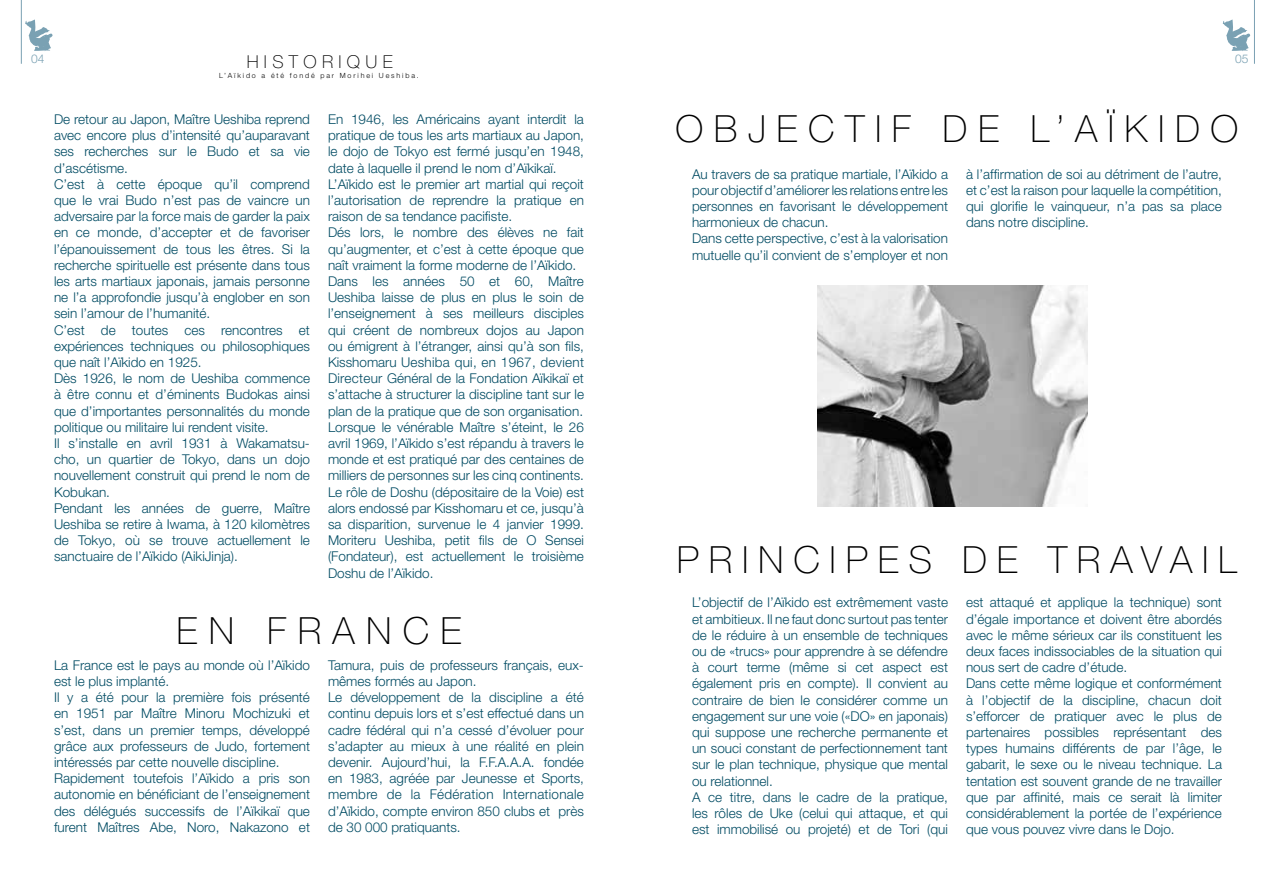
<style>
.page{position:relative;width:1276px;height:893px;background:#fff}
.page>*{position:absolute;margin:0;border:0;box-sizing:border-box;transform-origin:0 0}
.t1{font:100 37.5px "Helvetica Neue";letter-spacing:.28em;color:#000}
.t2{font:100 37.5px "Helvetica Neue";letter-spacing:.26em;color:#000}
.t3{font:100 37.5px "Helvetica Neue";letter-spacing:.3em;color:#000}
.t4{font:100 17.85px "Helvetica Neue";letter-spacing:.3em;color:#000}
.t5{font:300 13.5px/16.2px "Helvetica Neue";color:#004b63}
.t6{font:300 12px "Helvetica Neue";color:#7aa1b3}
.t7{font:300 7.2px "Helvetica Neue";letter-spacing:.26em;color:#000}
</style>
<div class="page">
<img style="left:817px;top:286px;width:271px;height:220px">
<svg style="left:1222px;top:19px;width:28px;height:32px"></svg>
<hr style="left:1254px;top:0;width:1px;height:64px;background:#7aa1b3">
<svg style="left:25px;top:19px;width:28px;height:32px"></svg>
<hr style="left:21px;top:0;width:1px;height:64px;background:#7aa1b3">
<p class="t6" style="left:31px;top:51px;width:15px">04</p>
<p class="t6" style="left:1235px;top:51px;width:15px">05</p>
<h2 class="t4" style="left:247px;top:52px;width:148px">HISTORIQUE</h2>
<p class="t7" style="left:219px;top:71px;width:201px">L’Aïkido a été fondé par Morihei Ueshiba.</p>
<p class="t5" style="left:54px;top:111px;width:257px">De retour au Japon, Maître Ueshiba reprend avec encore plus d’intensité qu’auparavant ses recherches sur le Budo et sa vie d’ascétisme.<br>C’est à cette époque qu’il comprend que le vrai Budo n’est pas de vaincre un adversaire par la force mais de garder la paix en ce monde, d’accepter et de favoriser l’épanouissement de tous les êtres. Si la recherche spirituelle est présente dans tous les arts martiaux japonais, jamais personne ne l’a approfondie jusqu’à englober en son sein l’amour de l’humanité.<br>C’est de toutes ces rencontres et expériences techniques ou philosophiques que naît l’Aïkido en 1925.<br>Dès 1926, le nom de Ueshiba commence à être connu et d’éminents Budokas ainsi que d’importantes personnalités du monde politique ou militaire lui rendent visite.<br>Il s’installe en avril 1931 à Wakamatsu&shy;cho, un quartier de Tokyo, dans un dojo nouvellement construit qui prend le nom de Kobukan.<br>Pendant les années de guerre, Maître Ueshiba se retire à Iwama, à 120 kilomètres de Tokyo, où se trouve actuellement le sanctuaire de l’Aïkido (AikiJinja).</p>
<p class="t5" style="left:328px;top:111px;width:257px">En 1946, les Américains ayant interdit la pratique de tous les arts martiaux au Japon, le dojo de Tokyo est fermé jusqu’en 1948, date à laquelle il prend le nom d’Aïkikaï.<br>L’Aïkido est le premier art martial qui reçoit l’autorisation de reprendre la pratique en raison de sa tendance pacifiste.<br>Dés lors, le nombre des élèves ne fait qu’augmenter, et c’est à cette époque que naît vraiment la forme moderne de l’Aïkido.<br>Dans les années 50 et 60, Maître Ueshiba laisse de plus en plus le soin de l’enseignement à ses meilleurs disciples qui créent de nombreux dojos au Japon ou émigrent à l’étranger, ainsi qu’à son fils, Kisshomaru Ueshiba qui, en 1967, devient Directeur Général de la Fondation Aïkikaï et s’attache à structurer la discipline tant sur le plan de la pratique que de son organisation.<br>Lorsque le vénérable Maître s’éteint, le 26 avril 1969, l’Aïkido s’est répandu à travers le monde et est pratiqué par des centaines de milliers de personnes sur les cinq continents.<br>Le rôle de Doshu (dépositaire de la Voie) est alors endossé par Kisshomaru et ce, jusqu’à sa disparition, survenue le 4 janvier 1999.<br>Moriteru Ueshiba, petit fils de O Sensei (Fondateur), est actuellement le troisième Doshu de l’Aïkido.</p>
<h1 class="t1" style="left:675px;top:108px;width:564px">OBJECTIF DE L’AÏKIDO</h1>
<p class="t5" style="left:692px;top:165px;width:257px">Au travers de sa pratique martiale, l’Aïkido a pour objectif d’améliorer les relations entre les personnes en favorisant le développement harmonieux de chacun.<br>Dans cette perspective, c’est à la valorisation mutuelle qu’il convient de s’employer et non</p>
<p class="t5" style="left:966px;top:165px;width:257px;text-align:justify">à l’affirmation de soi au détriment de l’autre, et c’est la raison pour laquelle la compétition, qui glorifie le vainqueur, n’a pas sa place dans notre discipline.</p>
<h1 class="t2" style="left:677px;top:539px;width:562px">PRINCIPES DE TRAVAIL</h1>
<p class="t5" style="left:692px;top:594px;width:257px">L’objectif de l’Aïkido est extrêmement vaste et ambitieux. Il ne faut donc surtout pas tenter de le réduire à un ensemble de techniques ou de «trucs» pour apprendre à se défendre à court terme (même si cet aspect est également pris en compte). Il convient au contraire de bien le considérer comme un engagement sur une voie («DO» en japonais) qui suppose une recherche permanente et un souci constant de perfectionnement tant sur le plan technique, physique que mental ou relationnel.<br>A ce titre, dans le cadre de la pratique, les rôles de Uke (celui qui attaque, et qui est immobilisé ou projeté) et de Tori (qui</p>
<p class="t5" style="left:966px;top:594px;width:257px">est attaqué et applique la technique) sont d’égale importance et doivent être abordés avec le même sérieux car ils constituent les deux faces indissociables de la situation qui nous sert de cadre d’étude.<br>Dans cette même logique et conformément à l’objectif de la discipline, chacun doit s’efforcer de pratiquer avec le plus de partenaires possibles représentant des types humains différents de par l’âge, le gabarit, le sexe ou le niveau technique. La tentation est souvent grande de ne travailler que par affinité, mais ce serait là limiter considérablement la portée de l’expérience que vous pouvez vivre dans le Dojo.</p>
<h1 class="t3" style="left:176px;top:610px;width:286px">EN FRANCE</h1>
<p class="t5" style="left:54px;top:657px;width:257px">La France est le pays au monde où l’Aïkido est le plus implanté.<br>Il y a été pour la première fois présenté en 1951 par Maître Minoru Mochizuki et s’est, dans un premier temps, développé grâce aux professeurs de Judo, fortement intéressés par cette nouvelle discipline.<br>Rapidement toutefois l’Aïkido a pris son autonomie en bénéficiant de l’enseignement des délégués successifs de l’Aïkikaï que furent Maîtres Abe, Noro, Nakazono et</p>
<p class="t5" style="left:328px;top:657px;width:257px">Tamura, puis de professeurs français, eux&shy;mêmes formés au Japon.<br>Le développement de la discipline a été continu depuis lors et s’est effectué dans un cadre fédéral qui n’a cessé d’évoluer pour s’adapter au mieux à une réalité en plein devenir. Aujourd’hui, la F.F.A.A.A. fondée en 1983, agréée par Jeunesse et Sports, membre de la Fédération Internationale d’Aïkido, compte environ 850 clubs et près de 30 000 pratiquants.</p>
</div>
